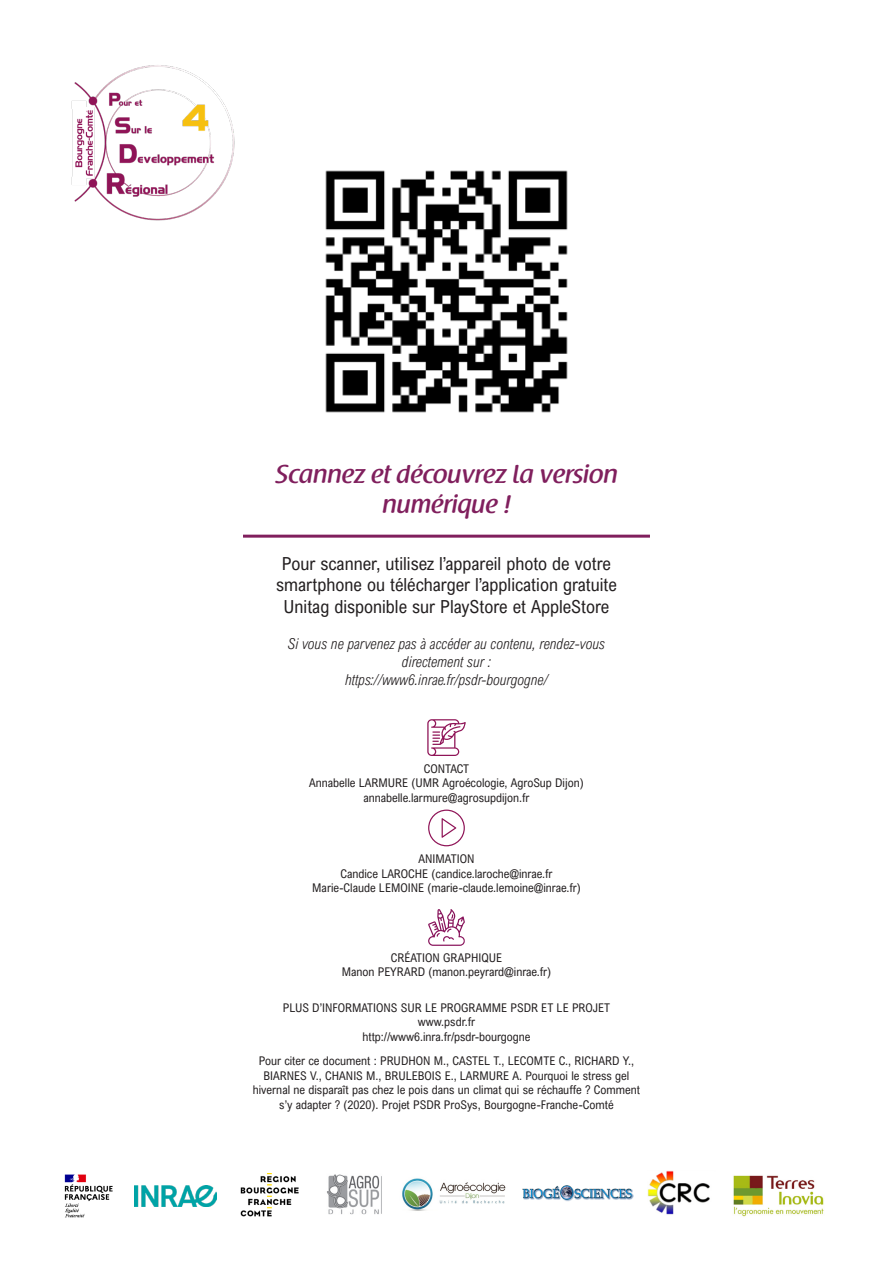
<style>
.page{position:relative;width:893px;height:1263px;background:#fff}
.page>*{position:absolute;margin:0;border:0;box-sizing:border-box;transform-origin:0 0}
.t1{font:500 25.5px/30.6px "Raspoutine";color:#801f5d;text-align:center}
.t2{font:18px/21.6px "Arial Nova Cond";color:#231f20;text-align:center}
.t3{font:italic 300 15px/18px "Arial Nova Cond";color:#231f20;text-align:center}
.t4{font:12px/14.4px "Arial Nova Cond";color:#231f20;text-align:center}
</style>
<div class="page">
<img style="left:71px;top:65px;width:164px;height:156px">
<img style="left:64px;top:1174px;width:49px;height:44px">
<img style="left:327px;top:1174px;width:55px;height:41px">
<img style="left:402px;top:1178px;width:104px;height:33px">
<img style="left:733px;top:1175px;width:91px;height:42px">
<img style="left:648px;top:1170px;width:62px;height:45px">
<img style="left:522px;top:1186px;width:111px;height:15px">
<img style="left:240px;top:1173px;width:59px;height:43px">
<img style="left:134px;top:1185px;width:83px;height:22px">
<img style="left:325px;top:170px;width:243px;height:243px">
<hr style="left:244px;top:535px;width:404px;height:3px;background:#801f5d">
<svg style="left:428px;top:909px;width:37px;height:37px"></svg>
<svg style="left:427px;top:719px;width:39px;height:37px"></svg>
<svg style="left:428px;top:809px;width:37px;height:37px"></svg>
<p class="t1" style="left:275px;top:459px;width:344px">Scannez et découvrez la version numérique !</p>
<p class="t2" style="left:276px;top:552px;width:342px">Pour scanner, utilisez l’appareil photo de votre smartphone ou télécharger l’application gratuite<br>Unitag disponible sur PlayStore et AppleStore</p>
<p class="t3" style="left:288px;top:635px;width:319px">Si vous ne parvenez pas à accéder au contenu, rendez-vous directement sur :</p>
<p class="t3" style="left:345px;top:671px;width:204px">https://www6.inrae.fr/psdr-bourgogne/</p>
<p class="t4" style="left:424px;top:761px;width:47px">CONTACT</p>
<p class="t4" style="left:309px;top:775px;width:276px">Annabelle LARMURE (UMR Agroécologie, AgroSup Dijon)</p>
<p class="t4" style="left:363px;top:790px;width:168px">annabelle.larmure@agrosupdijon.fr</p>
<p class="t4" style="left:419px;top:852px;width:57px">ANIMATION</p>
<p class="t4" style="left:340px;top:866px;width:214px">Candice LAROCHE (candice.laroche@inrae.fr</p>
<p class="t4" style="left:312px;top:880px;width:270px">Marie-Claude LEMOINE (marie-claude.lemoine@inrae.fr)</p>
<p class="t4" style="left:391px;top:950px;width:113px">CRÉATION GRAPHIQUE</p>
<p class="t4" style="left:342px;top:964px;width:211px">Manon PEYRARD (manon.peyrard@inrae.fr)</p>
<p class="t4" style="left:283px;top:1000px;width:329px">PLUS D’INFORMATIONS SUR LE PROGRAMME PSDR ET LE PROJET</p>
<p class="t4" style="left:418px;top:1015px;width:59px">www.psdr.fr</p>
<p class="t4" style="left:362px;top:1029px;width:170px">http://www6.inra.fr/psdr-bourgogne</p>
<p class="t4" style="left:253px;top:1054px;width:389px">Pour citer ce document : PRUDHON M., CASTEL T., LECOMTE C., RICHARD Y., BIARNES V., CHANIS M., BRULEBOIS E., LARMURE A. Pourquoi le stress gel hivernal ne disparaît pas chez le pois dans un climat qui se réchauffe ? Comment s’y adapter ? (2020). Projet PSDR ProSys, Bourgogne-Franche-Comté</p>
</div>
